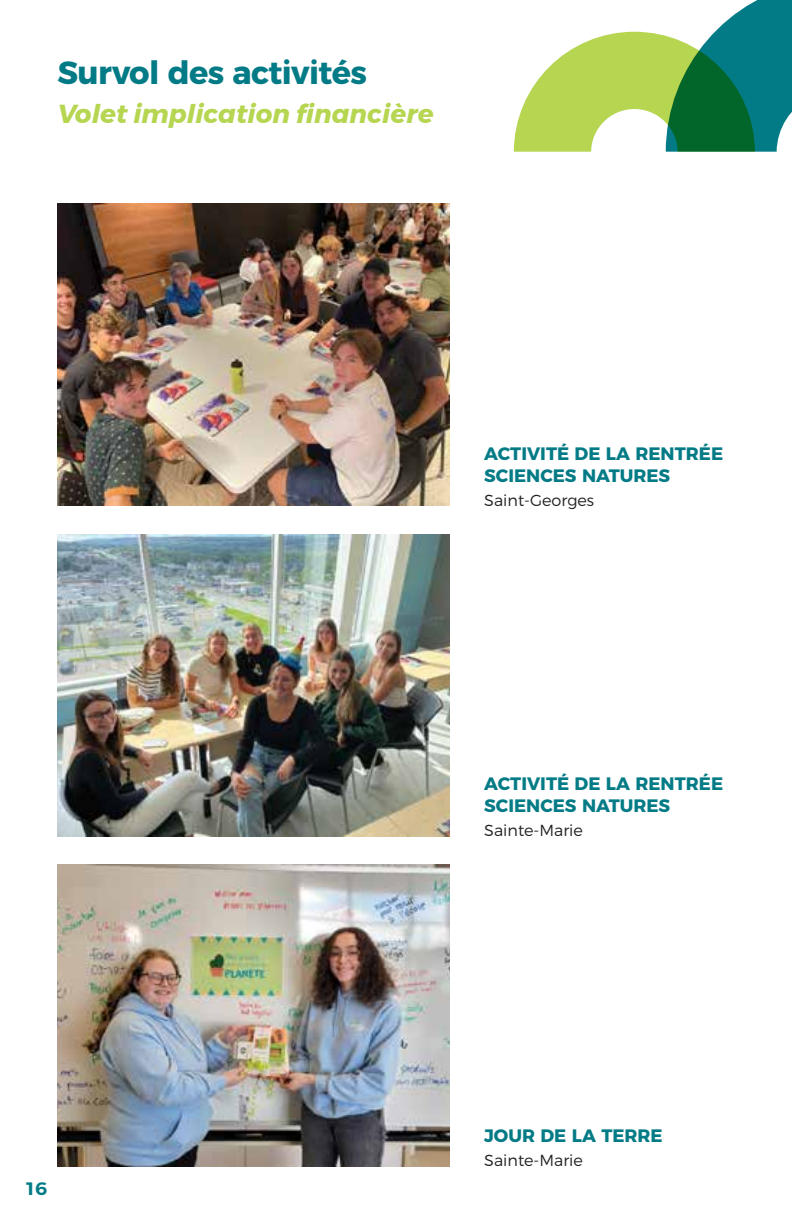
<style>
.page{position:relative;width:792px;height:1224px;background:#fff}
.page>*{position:absolute;margin:0;border:0;box-sizing:border-box;transform-origin:0 0}
.t1{font:700 32px "Montserrat";letter-spacing:-.02em;color:#037b86}
.t2{font:italic 700 26px "Montserrat";color:#b6d550}
.t3{font:700 18px/22px "Montserrat";color:#037b86}
.t4{font:600 18px "Montserrat";color:#037b86;scale:1.09 1}
.t5{font:300 16px "Montserrat";color:#231f20}
</style>
<div class="page">
<svg style="left:514px;top:0;width:278px;height:152px"></svg>
<img style="left:58px;top:534px;width:392px;height:302px">
<img style="left:58px;top:204px;width:392px;height:301px">
<img style="left:58px;top:865px;width:392px;height:301px">
<h1 class="t1" style="left:58px;top:46px;width:311px">Survol des activités</h1>
<h2 class="t2" style="left:58px;top:93px;width:378px">Volet implication financière</h2>
<p class="t4" style="left:24px;top:1174px;width:23px">16</p>
<p class="t3" style="left:484px;top:441px;width:240px">ACTIVITÉ DE LA RENTRÉE<br>SCIENCES NATURES</p>
<p class="t5" style="left:484px;top:488px;width:111px">Saint-Georges</p>
<p class="t3" style="left:484px;top:771px;width:240px">ACTIVITÉ DE LA RENTRÉE<br>SCIENCES NATURES</p>
<p class="t5" style="left:484px;top:818px;width:100px">Sainte-Marie</p>
<p class="t3" style="left:484px;top:1124px;width:180px">JOUR DE LA TERRE</p>
<p class="t5" style="left:484px;top:1148px;width:100px">Sainte-Marie</p>
</div>
